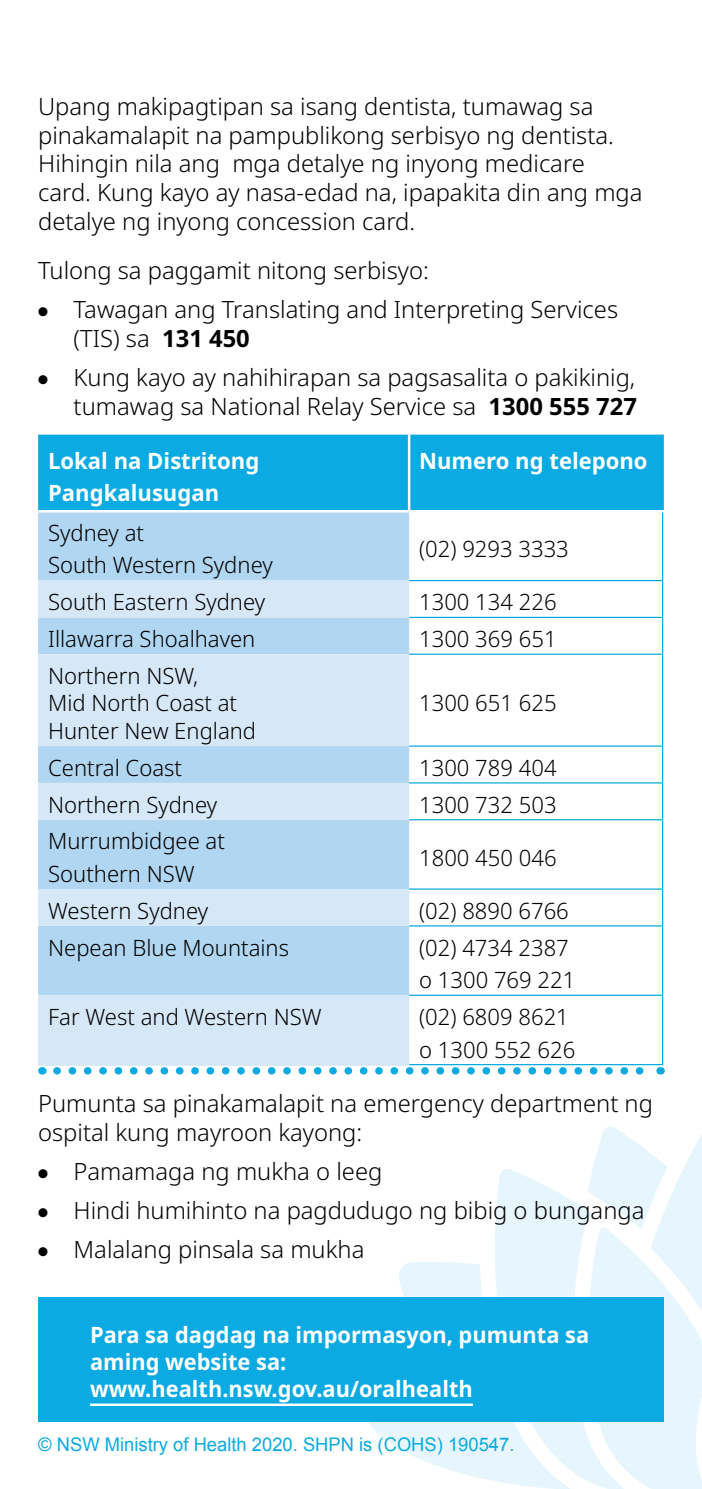
<style>
.page{position:relative;width:702px;height:1489px;background:#fff}
.page>*{position:absolute;margin:0;border:0;box-sizing:border-box;transform-origin:0 0}
.Text{font:300 23.75px/28.5px "Noto Sans";color:#000}
.Text_before_bullets{font:300 23.75px/28.5px "Noto Sans";color:#000}
.Body_Table{font:300 22.5px/32.5px "Noto Sans";color:#000}
.Text_White{font:700 22.5px/27px "Noto Sans";color:#fff}
.Reverse{font:700 22.5px/32.5px "Noto Sans";color:#fff}
.t1{font:18.75px "Arial";color:#0baae2}
.s1{font-weight:700}
</style>
<div class="page">
<div style="left:38px;top:1297px;width:625px;height:124px;background:#0baae2"></div>
<svg style="left:369px;top:1127px;width:333px;height:361px"></svg>
<hr style="left:90px;top:1403px;width:383px;height:2px;background:#fff">
<div style="left:38px;top:434px;width:623px;height:76px;background:#0baae2"></div>
<div style="left:38px;top:512px;width:371px;height:68px;background:#b0d6f2"></div>
<svg style="left:38px;top:580px;width:371px;height:483px;background:#c5e0f5"></svg>
<hr style="left:408px;top:434px;width:2px;height:76px;background:#fff">
<hr style="left:662px;top:512px;width:1px;height:68px;background:#0baae2">
<hr style="left:409px;top:580px;width:254px;height:1px;background:#0baae2">
<hr style="left:662px;top:581px;width:1px;height:35px;background:#0baae2">
<hr style="left:409px;top:616px;width:254px;height:2px;background:#0baae2">
<hr style="left:662px;top:618px;width:1px;height:35px;background:#0baae2">
<hr style="left:409px;top:653px;width:254px;height:2px;background:#0baae2">
<hr style="left:662px;top:655px;width:1px;height:90px;background:#0baae2">
<hr style="left:409px;top:745px;width:254px;height:1px;background:#0baae2">
<hr style="left:662px;top:746px;width:1px;height:36px;background:#0baae2">
<hr style="left:409px;top:782px;width:254px;height:1px;background:#0baae2">
<hr style="left:662px;top:783px;width:1px;height:36px;background:#0baae2">
<hr style="left:409px;top:819px;width:254px;height:1px;background:#0baae2">
<hr style="left:662px;top:820px;width:1px;height:68px;background:#0baae2">
<hr style="left:409px;top:888px;width:254px;height:1px;background:#0baae2">
<hr style="left:662px;top:889px;width:1px;height:36px;background:#0baae2">
<hr style="left:409px;top:925px;width:254px;height:1px;background:#0baae2">
<hr style="left:662px;top:926px;width:1px;height:68px;background:#0baae2">
<hr style="left:409px;top:994px;width:254px;height:1px;background:#0baae2">
<hr style="left:662px;top:995px;width:1px;height:68px;background:#0baae2">
<hr style="left:409px;top:1063px;width:254px;height:2px;background:#0baae2">
<hr style="left:38px;top:1063px;width:371px;height:2px;background:#d6e8f8">
<hr style="left:661px;top:434px;width:2px;height:76px;background:#0baae2">
<svg style="left:57px;top:1067px;width:587px;height:7px"></svg>
<p class="Text" style="left:38px;top:93px;width:606px">Upang makipagtipan sa isang dentista, tumawag sa pinakamalapit na pampublikong serbisyo ng dentista.<br>Hihingin nila ang mga detalye ng inyong medicare card. Kung kayo ay nasa-edad na, ipapakita din ang mga detalye ng inyong concession card.</p>
<p class="Text_before_bullets" style="left:38px;top:257px;width:392px">Tulong sa paggamit nitong serbisyo:</p>
<p class="Text" style="left:74px;top:296px;width:546px;text-indent:-35px">● Tawagan ang Translating and Interpreting Services (TIS) sa <span class="s1">131 450</span></p>
<p class="Text" style="left:38px;top:364px;width:600px;text-align:right">● Kung kayo ay nahihirapan sa pagsasalita o pakikinig, tumawag sa National Relay Service sa <span class="s1">1300 555 727</span></p>
<p class="Reverse" style="left:48px;top:445px;width:213px">Lokal na Distritong<br>Pangkalusugan</p>
<p class="Reverse" style="left:419px;top:445px;width:230px">Numero ng telepono</p>
<p class="Body_Table" style="left:48px;top:517px;width:226px">Sydney at<br>South Western Sydney</p>
<p class="Body_Table" style="left:419px;top:533px;width:151px">(02) 9293 3333</p>
<p class="Body_Table" style="left:48px;top:586px;width:218px">South Eastern Sydney</p>
<p class="Body_Table" style="left:419px;top:586px;width:139px">1300 134 226</p>
<p class="Body_Table" style="left:48px;top:623px;width:209px">Illawarra Shoalhaven</p>
<p class="Body_Table" style="left:419px;top:623px;width:139px">1300 369 651</p>
<p class="Body_Table" style="left:48px;top:662px;width:209px;line-height:27.5px">Northern NSW,<br>Mid North Coast at<br>Hunter New England</p>
<p class="Body_Table" style="left:419px;top:687px;width:139px">1300 651 625</p>
<p class="Body_Table" style="left:48px;top:752px;width:135px">Central Coast</p>
<p class="Body_Table" style="left:419px;top:752px;width:139px">1300 789 404</p>
<p class="Body_Table" style="left:48px;top:788px;width:170px">Northern Sydney</p>
<p class="Body_Table" style="left:419px;top:788px;width:139px">1300 732 503</p>
<p class="Body_Table" style="left:48px;top:825px;width:178px">Murrumbidgee at<br>Southern NSW</p>
<p class="Body_Table" style="left:419px;top:841px;width:139px">1800 450 046</p>
<p class="Body_Table" style="left:48px;top:894px;width:161px">Western Sydney</p>
<p class="Body_Table" style="left:419px;top:894px;width:151px">(02) 8890 6766</p>
<p class="Body_Table" style="left:48px;top:931px;width:242px">Nepean Blue Mountains</p>
<p class="Body_Table" style="left:419px;top:931px;width:158px">(02) 4734 2387 o 1300 769 221</p>
<p class="Body_Table" style="left:48px;top:1001px;width:275px">Far West and Western NSW</p>
<p class="Body_Table" style="left:419px;top:1001px;width:158px">(02) 6809 8621 o 1300 552 626</p>
<p class="Text_before_bullets" style="left:38px;top:1090px;width:616px">Pumunta sa pinakamalapit na emergency department ng ospital kung mayroon kayong:</p>
<p class="Text" style="left:38px;top:1157px;width:346px">● Pamamaga ng mukha o leeg</p>
<p class="Text" style="left:38px;top:1196px;width:607px">● Hindi humihinto na pagdudugo ng bibig o bunganga</p>
<p class="Text" style="left:38px;top:1235px;width:328px">● Malalang pinsala sa mukha</p>
<p class="Text_White" style="left:90px;top:1321px;width:500px">Para sa dagdag na impormasyon, pumunta sa aming website sa:</p>
<p class="Text_White" style="left:90px;top:1375px;width:384px">www.health.nsw.gov.au/oralhealth</p>
<p class="t1" style="left:38px;top:1431px;width:478px">© NSW Ministry of Health 2020. SHPN is (COHS) 190547.</p>
</div>
